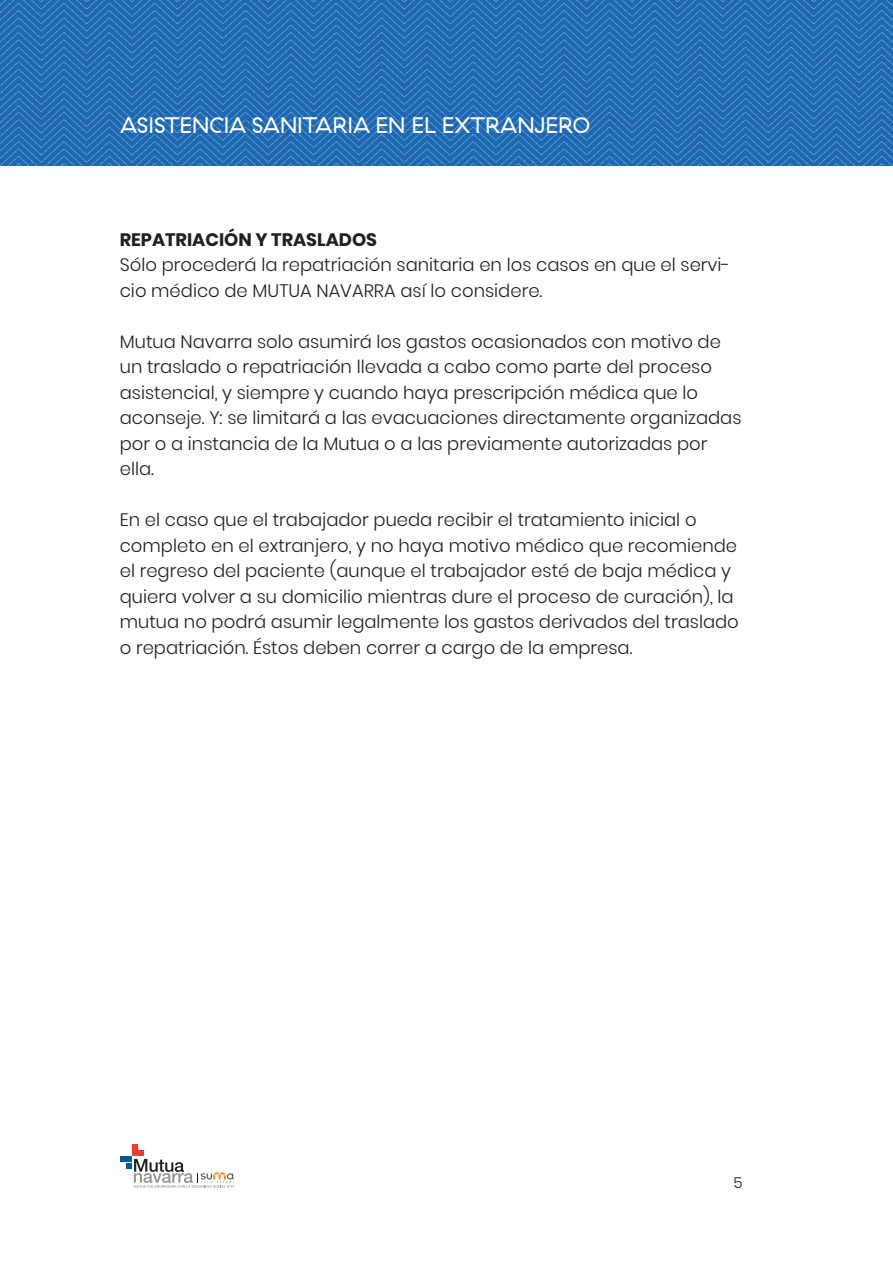
<style>
.page{position:relative;width:893px;height:1263px;background:#fff}
.page>*{position:absolute;margin:0;border:0;box-sizing:border-box;transform-origin:0 0}
.t1{font:22.5px "GT Haptik";color:#fff}
.t2{font:300 18px/25.5px "Poppins";color:#231f20}
.t3{font:700 18px "Poppins";color:#231f20}
.t4{font:300 15px "Poppins";color:#231f20}
</style>
<div class="page">
<img style="left:0;top:0;width:893px;height:166px">
<svg style="left:120px;top:1144px;width:114px;height:44px"></svg>
<p class="t1" style="left:120px;top:112px;width:472px">ASISTENCIA SANITARIA EN EL EXTRANJERO</p>
<p class="t3" style="left:120px;top:229px;width:259px">REPATRIACIÓN Y TRASLADOS</p>
<p class="t2" style="left:120px;top:252px;width:612px">Sólo procederá la repatriación sanitaria en los casos en que el servi&shy;cio médico de MUTUA NAVARRA así lo considere.</p>
<p class="t2" style="left:120px;top:329px;width:623px">Mutua Navarra solo asumirá los gastos ocasionados con motivo de un traslado o repatriación llevada a cabo como parte del proceso asistencial, y siempre y cuando haya prescripción médica que lo aconseje. Y: se limitará a las evacuaciones directamente organizadas por o a instancia de la Mutua o a las previamente autorizadas por ella.</p>
<p class="t2" style="left:120px;top:507px;width:621px">En el caso que el trabajador pueda recibir el tratamiento inicial o completo en el extranjero, y no haya motivo médico que recomiende el regreso del paciente (aunque el trabajador esté de baja médica y quiera volver a su domicilio mientras dure el proceso de curación), la mutua no podrá asumir legalmente los gastos derivados del traslado o repatriación. Éstos deben correr a cargo de la empresa.</p>
<p class="t4" style="left:734px;top:1174px;width:11px">5</p>
</div>
